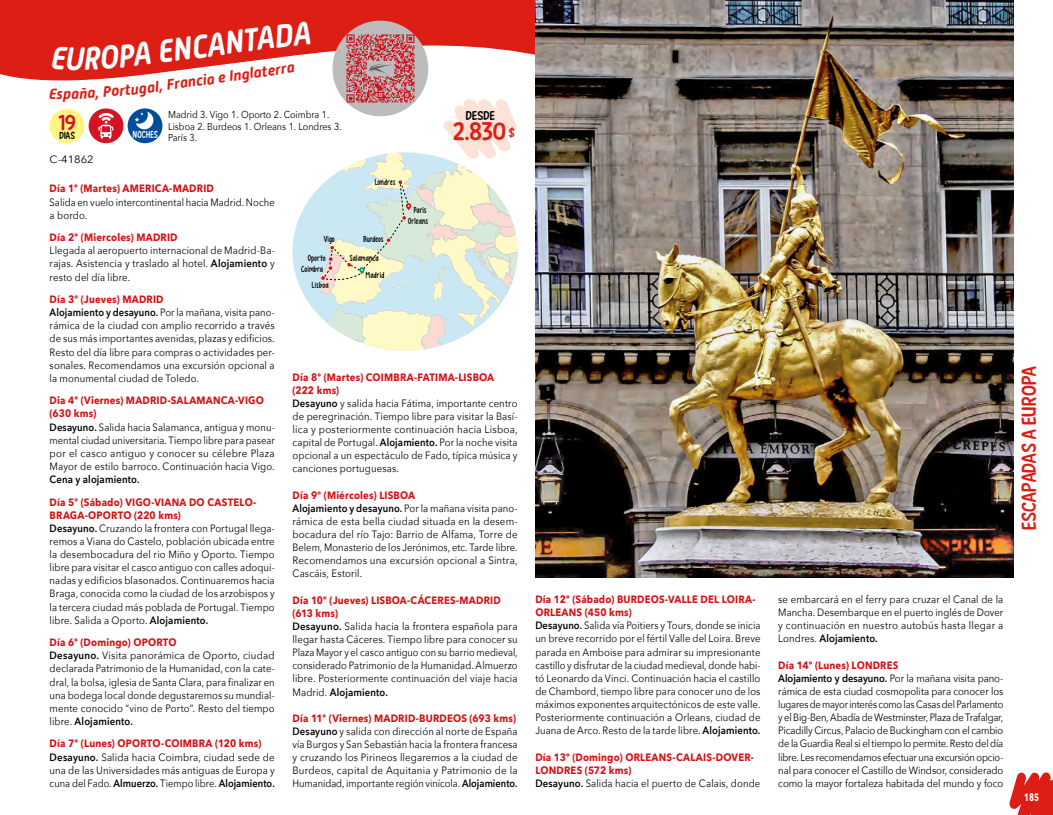
<style>
.page{position:relative;width:1053px;height:815px;background:#fff}
.page>*{position:absolute;margin:0;border:0;box-sizing:border-box;transform-origin:0 0}
.t1{font:italic 700 32.5px "Alwyn New Rounded";color:#fff;scale:.9 1}
.t2{font:25px "New Era Casual";color:#dd1e15}
.t3{font:20px "New Era Casual";color:#dd1e15}
.t4{font:italic 700 15px "Alwyn New Rounded";color:#dd1e15}
.t5{font:12.5px "New Era Casual";color:#000}
.t6{font:10.62px/13.1px "Avenir Next";letter-spacing:.01em;color:#000;scale:.89 1}
.t7{font:10.62px/13.1px "Avenir Next";letter-spacing:.01em;color:#000;scale:.9 1}
.t8{font:10.62px/13.1px "Avenir Next";letter-spacing:.01em;color:#000;scale:.91 1}
.t9{font:10.62px/13.1px "Avenir Next";letter-spacing:-.01em;color:#000;scale:.9 1}
.t10{font:10.62px/13.1px "Avenir Next";letter-spacing:.01em;color:#000;scale:.92 1}
.t11{font:700 10.62px/13.1px "Avenir Next";letter-spacing:.02em;color:#d51317;scale:.9 1}
.t12{font:10.62px/13.1px "Avenir Next";letter-spacing:.01em;color:#000;scale:.88 1}
.t13{font:600 10.62px "Avenir Next";letter-spacing:.015em;color:#000;scale:.9 1}
.t14{font:10.62px "Avenir Next";letter-spacing:.01em;color:#000;scale:1.05 1}
.t15{font:700 10.62px "Avenir Next";color:#fff;scale:.72 1}
.t16{font:10px/11.2px "Avenir Next";color:#000;scale:.9 1}
.t17{font:10px "New Era Casual";color:#000;scale:.9 1}
.t18{font:10px "New Era Casual";letter-spacing:.025em;color:#fff;scale:.8 1}
.t19{font:8.75px/16px "KG Empireof Dirt";letter-spacing:.02em;color:#000}
.s1{font-size:12.5px}
.s2{font-weight:600}
.s3{font-weight:700;color:#d51317}
.s4{font-weight:600;color:#000}
.s5{font-weight:400;color:#000}
</style>
<div class="page">
<svg style="left:0;top:0;width:535px;height:99px;fill:#dd1e15"></svg>
<img style="left:535px;top:0;width:478px;height:578px">
<svg style="left:1009px;top:772px;width:43px;height:43px"></svg>
<div style="left:332px;top:21px;width:96px;height:95px;background:#bcbcbc;border-radius:50%"></div>
<img style="left:344px;top:33px;width:72px;height:66px">
<svg style="left:368px;top:64px;width:24px;height:9px"></svg>
<div style="left:50px;top:109px;width:34px;height:34px;background:#fff482;border-radius:50%"></div>
<div style="left:89px;top:108px;width:34px;height:35px;background:#d21425;border-radius:50%"></div>
<svg style="left:98px;top:113px;width:16px;height:26px"></svg>
<div style="left:128px;top:108px;width:34px;height:35px;background:#004d9d;border-radius:50%"></div>
<svg style="left:135px;top:112px;width:18px;height:17px"></svg>
<svg style="left:292px;top:222px;width:6px;height:60px"></svg>
<svg style="left:298px;top:99px;width:219px;height:252px"></svg>
<svg style="left:52px;top:47px;width:16px;height:23px"></svg>
<svg style="left:84px;top:44px;width:52px;height:26px"></svg>
<svg style="left:57px;top:84px;width:82px;height:15px"></svg>
<svg style="left:291px;top:21px;width:20px;height:25px"></svg>
<h3 class="t4" style="left:49px;top:85px;width:9px">E</h3>
<h1 class="t1" style="left:65px;top:40px;width:22px">U</h1>
<h1 class="t1" style="left:130px;top:36px;width:181px;rotate:-7deg">A ENCANTAD</h1>
<h3 class="t4" style="left:138px;top:80px;width:26px;rotate:-7deg">gal,</h3>
<h3 class="t4" style="left:165px;top:76px;width:131px;rotate:-8deg">Francia e Inglaterra</h3>
<p class="t17" style="left:58px;top:129px;width:21px"><sup>19</sup>DIAS</p>
<p class="t16" style="left:168px;top:109px;width:194px">Madrid 3. Vigo 1. Oporto 2. Coimbra 1.<br>Lisboa 2. Burdeos 1. Orleans 1. Londres 3.<br>París 3.</p>
<p class="t18" style="left:133px;top:129px;width:33px">NOCHES</p>
<p class="t14" style="left:50px;top:150px;width:43px">C-41862</p>
<p class="t5" style="left:465px;top:109px;width:31px">DESDE</p>
<h2 class="t2" style="left:453px;top:117px;width:63px">2.830 <span class="s1">$</span></h2>
<p class="t11" style="left:50px;top:182px;width:184px">Día 1º (Martes) AMERICA-MADRID</p>
<p class="t12" style="left:50px;top:195px;width:257px">Salida en vuelo intercontinental hacia Madrid. Noche a bordo.</p>
<p class="t11" style="left:50px;top:231px;width:144px">Día 2º (Miercoles) MADRID</p>
<p class="t7" style="left:50px;top:244px;width:252px;text-align:justify">Llegada al aeropuerto internacional de Madrid-Ba&shy;rajas. Asistencia y traslado al hotel. <span class="s2">Alojamiento</span> y resto del día libre.</p>
<p class="t6" style="left:50px;top:292px;width:254px"><span class="s3">Día 3º (Jueves) MADRID<br></span><span class="s2">Alojamiento y desayuno.</span> Por la mañana, visita pano&shy;rámica de la ciudad con amplio recorrido a través de sus más importantes avenidas, plazas y edificios.<br>Resto del día libre para compras o actividades per&shy;sonales. Recomendamos una excursión opcional a la monumental ciudad de Toledo.</p>
<p class="t6" style="left:50px;top:394px;width:254px"><span class="s3">Dia 4º (Viernes) MADRID-SALAMANCA-VIGO (630 kms)<br></span><span class="s2">Desayuno.</span> Salida hacia Salamanca, antigua y monu&shy;mental ciudad universitaria. Tiempo libre para pasear por el casco antiguo y conocer su célebre Plaza Mayor de estilo barroco. Continuación hacia Vigo.</p>
<p class="t13" style="left:50px;top:470px;width:101px">Cena y alojamiento.</p>
<p class="t7" style="left:50px;top:495px;width:252px"><span class="s3">Día 5º (Sábado) VIGO-VIANA DO CASTELO-BRAGA-OPORTO (220 kms)<br></span><span class="s2">Desayuno.</span> Cruzando la frontera con Portugal llega&shy;remos a Viana do Castelo, población ubicada entre la desembocadura del rio Miño y Oporto. Tiempo libre para visitar el casco antiguo con calles adoqui&shy;nadas y edificios blasonados. Continuaremos hacia Braga, conocida como la ciudad de los arzobispos y la tercera ciudad más poblada de Portugal. Tiempo libre. Salida a Oporto. <span class="s2">Alojamiento.</span></p>
<p class="t10" style="left:50px;top:635px;width:246px"><span class="s3">Día 6º (Domingo) OPORTO<br></span><span class="s2">Desayuno.</span> Visita panorámica de Oporto, ciudad declarada Patrimonio de la Humanidad, con la cate&shy;dral, la bolsa, iglesia de Santa Clara, para finalizar en una bodega local donde degustaremos su mundial&shy;mente conocido “vino de Porto”. Resto del tiempo libre. <span class="s2">Alojamiento.</span></p>
<p class="t8" style="left:50px;top:737px;width:249px"><span class="s3">Día 7º (Lunes) OPORTO-COIMBRA (120 kms)<br></span><span class="s2">Desayuno.</span> Salida hacia Coimbra, ciudad sede de una de las Universidades más antiguas de Europa y cuna del Fado. <span class="s2">Almuerzo.</span> Tiempo libre. <span class="s2">Alojamiento.</span></p>
<p class="t19" style="left:375px;top:175px;width:22px">Londres</p>
<p class="t19" style="left:324px;top:231px;width:13px">Vigo</p>
<p class="t19" style="left:363px;top:231px;width:22px">Burdeos</p>
<p class="t19" style="left:308px;top:250px;width:20px">Oporto</p>
<p class="t19" style="left:312px;top:261px;width:18px;text-indent:-11px">Coimbra<br>Lisboa</p>
<p class="t19" style="left:350px;top:250px;width:30px">Salamanca</p>
<p class="t19" style="left:366px;top:267px;width:20px">Madrid</p>
<p class="t19" style="left:413px;top:202px;width:14px">París</p>
<p class="t19" style="left:408px;top:213px;width:22px">Orleans</p>
<p class="t7" style="left:292px;top:370px;width:252px"><span class="s3">Día 8º (Martes) COIMBRA-FATIMA-LISBOA (222 kms)<br></span><span class="s2">Desayuno</span> y salida hacia Fátima, importante centro de peregrinación. Tiempo libre para visitar la Basí&shy;lica y posteriormente continuación hacia Lisboa, capital de Portugal. <span class="s2">Alojamiento.</span> Por la noche visita opcional a un espectáculo de Fado, típica música y canciones portuguesas.</p>
<p class="t6" style="left:292px;top:488px;width:254px"><span class="s3">Día 9º (Miércoles) LISBOA<br></span><span class="s2">Alojamiento y desayuno.</span> Por la mañana visita pano&shy;rámica de esta bella ciudad situada en la desem&shy;bocadura del río Tajo: Barrio de Alfama, Torre de Belem, Monasterio de los Jerónimos, etc. Tarde libre.<br>Recomendamos una excursión opcional a Sintra, Cascáis, Estoril.</p>
<p class="t8" style="left:292px;top:593px;width:249px"><span class="s3">Día 10º (Jueves) LISBOA-CÁCERES-MADRID (613 kms)<br></span><span class="s2">Desayuno.</span> Salida hacia la frontera española para llegar hasta Cáceres. Tiempo libre para conocer su Plaza Mayor y el casco antiguo con su barrio medieval, considerado Patrimonio de la Humanidad. Almuerzo libre. Posteriormente continuación del viaje hacia Madrid. <span class="s2">Alojamiento.</span></p>
<p class="t7" style="left:292px;top:711px;width:252px"><span class="s3">Día 11º (Viernes) MADRID-BURDEOS (693 kms)<br></span><span class="s2">Desayuno</span> y salida con dirección al norte de España vía Burgos y San Sebastián hacia la frontera francesa y cruzando los Pirineos llegaremos a la ciudad de Burdeos, capital de Aquitania y Patrimonio de la Humanidad, importante región vinícola. <span class="s2">Alojamiento.</span></p>
<p class="t6" style="left:535px;top:592px;width:254px"><span class="s3">Día 12º (Sábado) BURDEOS-VALLE DEL LOIRA-ORLEANS (450 kms)<br></span><span class="s2">Desayuno.</span> Salida vía Poitiers y Tours, donde se inicia un breve recorrido por el fértil Valle del Loira. Breve parada en Amboise para admirar su impresionante castillo y disfrutar de la ciudad medieval, donde habi&shy;tó Leonardo da Vinci. Continuación hacia el castillo de Chambord, tiempo libre para conocer uno de los máximos exponentes arquitectónicos de este valle.<br>Posteriormente continuación a Orleans, ciudad de Juana de Arco. Resto de la tarde libre. <span class="s2">Alojamiento.</span></p>
<p class="t11" style="left:535px;top:750px;width:251px">Día 13º (Domingo) ORLEANS-CALAIS-DOVER-<br>LONDRES (572 kms)<br><span class="s4">Desayuno.</span> <span class="s5">Salida hacia el puerto de Calais, donde</span></p>
<h3 class="t3" style="left:1016px;top:530px;width:166px;rotate:-90deg">ESCAPADAS A EUROPA</h3>
<p class="t7" style="left:778px;top:592px;width:251px;text-align:justify">se embarcará en el ferry para cruzar el Canal de la Mancha. Desembarque en el puerto inglés de Dover y continuación en nuestro autobús hasta llegar a Londres. <span class="s2">Alojamiento.</span></p>
<p class="t9" style="left:778px;top:658px;width:252px"><span class="s3">Día 14º (Lunes) LONDRES<br></span><span class="s2">Alojamiento y desayuno.</span> Por la mañana visita pano&shy;rámica de esta ciudad cosmopolita para conocer los lugares de mayor interés como las Casas del Parlamento y el Big-Ben, Abadía de Westminster, Plaza de Trafalgar, Picadilly Circus, Palacio de Buckingham con el cambio de la Guardia Real si el tiempo lo permite. Resto del día libre. Les recomendamos efectuar una excursión opcio&shy;nal para conocer el Castillo de Windsor, considerado como la mayor fortaleza habitada del mundo y foco</p>
<p class="t15" style="left:1024px;top:788px;width:22px">185</p>
</div>
